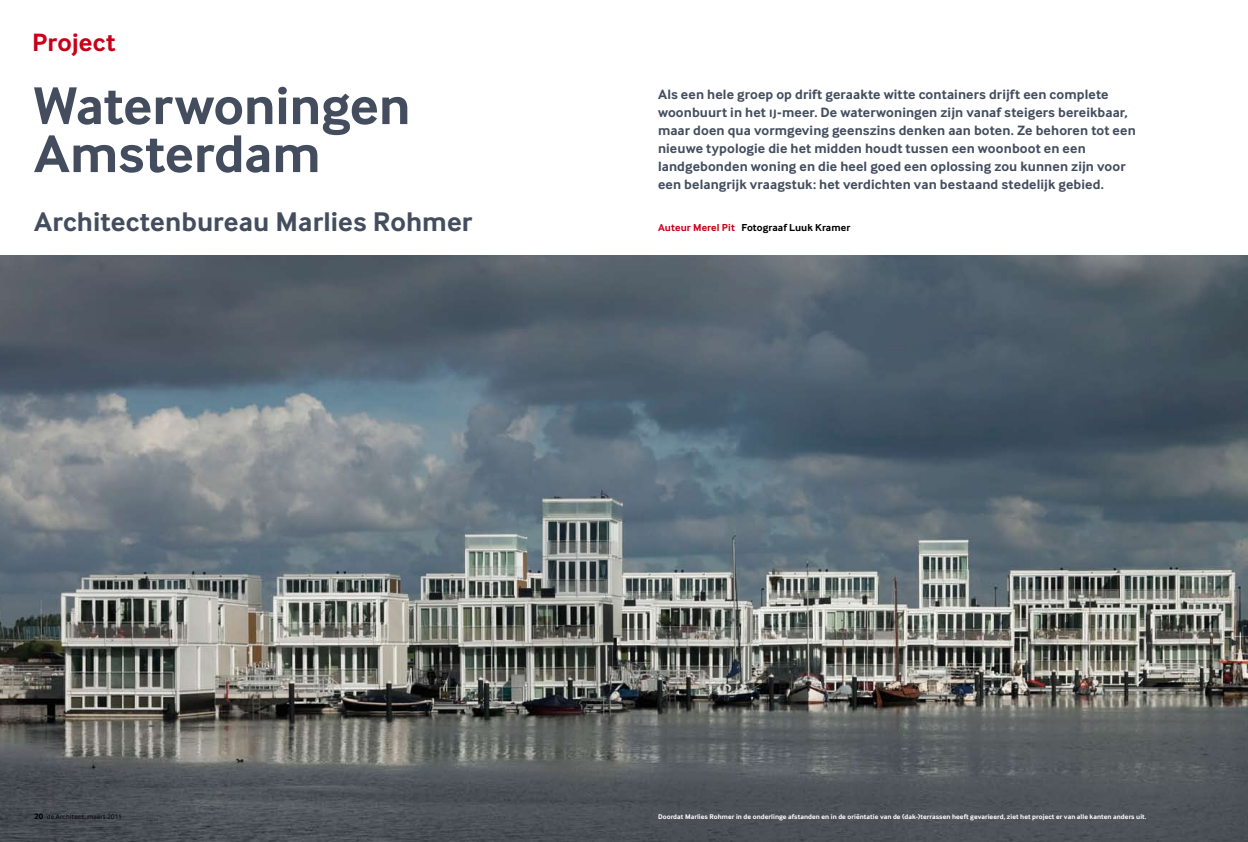
<style>
.page{position:relative;width:1248px;height:842px;background:#fff}
.page>*{position:absolute;margin:0;border:0;box-sizing:border-box;transform-origin:0 0}
.t1{font:700 55px/48px "Inter Face Typo";letter-spacing:-.005em;color:#434d5e}
.t2{font:700 28px "Inter Face Typo";letter-spacing:.005em;color:#434d5e}
.t3{font:700 26px "Inter Face Typo";letter-spacing:.005em;color:#c90019}
.t4{font:700 14px/18px "Inter Face Typo";letter-spacing:.01em;color:#434d5e}
.t5{font:700 10.5px "Inter Face Typo";letter-spacing:.01em;color:#000}
.t6{font:700 7px "Inter Face Typo";letter-spacing:.01em;color:#fff}
.t7{font:7px "Inter Face Typo";letter-spacing:.03em;color:#000}
.s1{color:#c90019}
.s2{font-weight:700;font-size:8.2px}
</style>
<div class="page">
<img style="left:0;top:255px;width:1247px;height:587px">
<h3 class="t3" style="left:32px;top:28px;width:85px">Project</h3>
<h1 class="t1" style="left:34px;top:82px;width:378px">Waterwoningen<br>Amsterdam</h1>
<p class="t4" style="left:658px;top:86px;width:479px">Als een hele groep op drift geraakte witte containers drijft een complete woonbuurt in het IJ-meer. De waterwoningen zijn vanaf steigers bereikbaar, maar doen qua vormgeving geenszins denken aan boten. Ze behoren tot een nieuwe typologie die het midden houdt tussen een woonboot en een landgebonden woning en die heel goed een oplossing zou kunnen zijn voor een belangrijk vraagstuk: het verdichten van bestaand stedelijk gebied.</p>
<h2 class="t2" style="left:34px;top:206px;width:440px">Architectenbureau Marlies Rohmer</h2>
<p class="t5" style="left:658px;top:222px;width:194px"><span class="s1">Auteur Merel Pit</span> Fotograaf Luuk Kramer</p>
<p class="t7" style="left:34px;top:813px;width:89px"><span class="s2">20</span> de Architect, maart 2011</p>
<p class="t6" style="left:658px;top:813px;width:490px">Doordat Marlies Rohmer in de onderlinge afstanden en in de oriëntatie van de (dak-)terrassen heeft gevarieerd, ziet het project er van alle kanten anders uit.</p>
</div>
